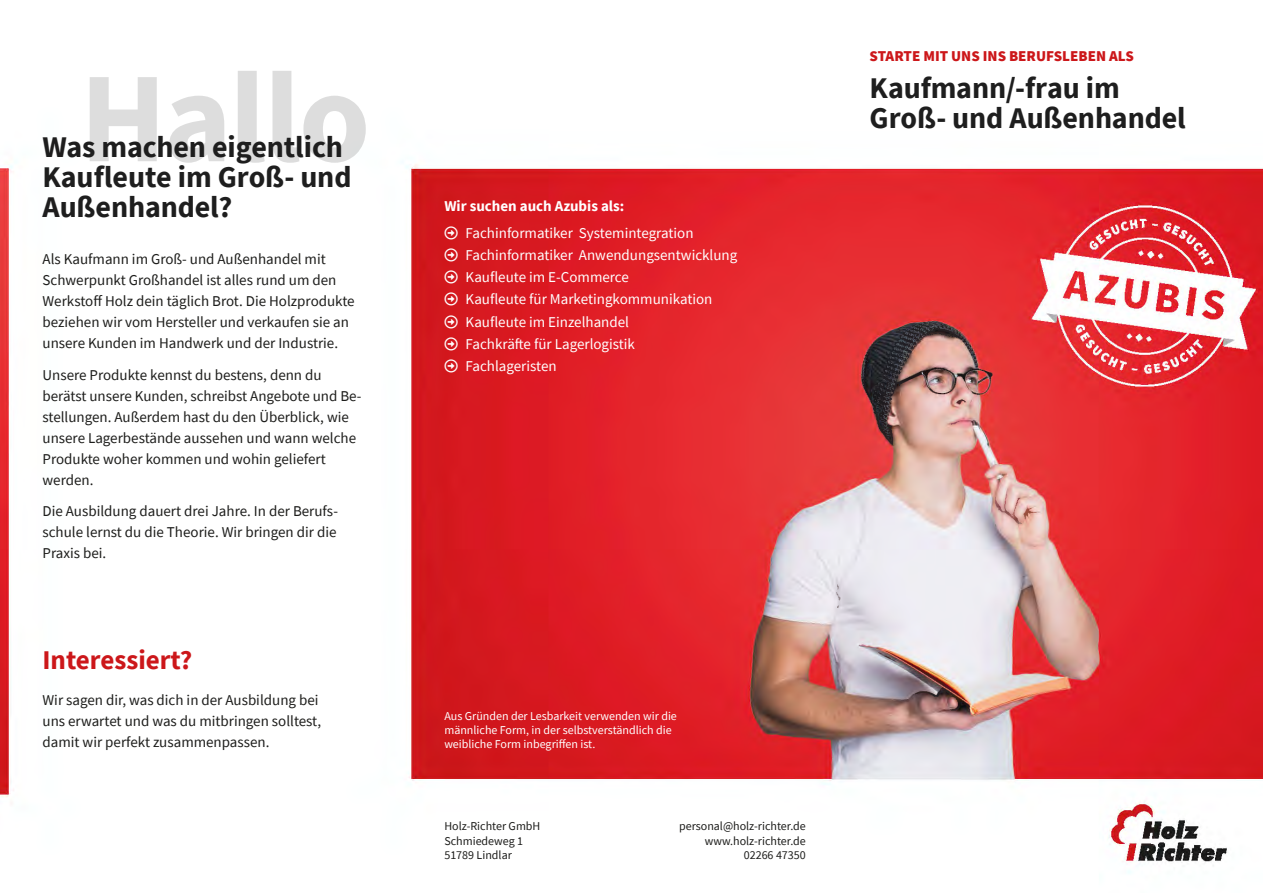
<style>
.page{position:relative;width:1263px;height:893px;background:#fff}
.page>*{position:absolute;margin:0;border:0;box-sizing:border-box;transform-origin:0 0}
.t1{font:700 129px "Source Sans Pro";letter-spacing:-.02em;color:#1e1e1e}
.Seitentitel{font:700 30px/30px "Source Sans Pro";letter-spacing:-.005em;color:#1e1e1e}
.Titelseite{font:700 30px/30px "Source Sans Pro";letter-spacing:-.005em;color:#1e1e1e}
.Dokumentbeschreibung{font:700 27px "Source Sans Pro";color:#cc171a}
.t2{font:15px/21px "Source Sans Pro";color:#1d1d1b}
.t3{font:15px "Source Sans Pro";color:#fff}
.Dokumentbeschreibung-2{font:900 15px "Source Sans Pro";color:#cc171a}
.t4{font:700 15px "Source Sans Pro";color:#fff}
.t5{font:12px/14.4px "Source Sans Pro";color:#fff}
.t6{font:12px/14.4px "Source Sans Pro";color:#1d1d1b}
</style>
<div class="page">
<img style="left:0;top:164px;width:1263px;height:710px">
<svg style="left:445px;top:226px;width:13px;height:13px"></svg>
<svg style="left:445px;top:248px;width:13px;height:13px"></svg>
<svg style="left:445px;top:271px;width:13px;height:13px"></svg>
<svg style="left:445px;top:293px;width:13px;height:13px"></svg>
<svg style="left:445px;top:315px;width:13px;height:13px"></svg>
<svg style="left:445px;top:337px;width:13px;height:13px"></svg>
<svg style="left:445px;top:360px;width:13px;height:13px"></svg>
<h1 class="t1" style="left:80px;top:31px;width:292px">Hallo</h1>
<p class="Seitentitel" style="left:43px;top:192px;width:191px">Außenhandel?</p>
<p class="t2" style="left:43px;top:248px;width:314px">Als Kaufmann im Groß- und Außenhandel mit Schwerpunkt Großhandel ist alles rund um den Werkstoff Holz dein täglich Brot. Die Holzprodukte beziehen wir vom Hersteller und verkaufen sie an unsere Kunden im Handwerk und der Industrie.</p>
<p class="t2" style="left:43px;top:364px;width:320px">Unsere Produkte kennst du bestens, denn du berätst unsere Kunden, schreibst Angebote und Be&shy;stellungen. Außerdem hast du den Überblick, wie unsere Lagerbestände aussehen und wann welche Produkte woher kommen und wohin geliefert werden.</p>
<p class="t2" style="left:43px;top:500px;width:297px;text-align:justify">Die Ausbildung dauert drei Jahre. In der Berufs&shy;schule lernst du die Theorie. Wir bringen dir die Praxis bei.</p>
<p class="Seitentitel" style="left:43px;top:132px;width:310px">Was machen eigentlich<br>Kaufleute im Groß- und</p>
<p class="Dokumentbeschreibung" style="left:43px;top:642px;width:151px">Interessiert?</p>
<p class="t2" style="left:43px;top:689px;width:280px">Wir sagen dir, was dich in der Ausbildung bei uns erwartet und was du mitbringen solltest, damit wir perfekt zusammenpassen.</p>
<p class="t4" style="left:444px;top:196px;width:181px">Wir suchen auch Azubis als:</p>
<p class="t3" style="left:466px;top:223px;width:229px">Fachinformatiker Systemintegration</p>
<p class="t3" style="left:466px;top:245px;width:273px">Fachinformatiker Anwendungsentwicklung</p>
<p class="t3" style="left:466px;top:268px;width:165px">Kaufleute im E-Commerce</p>
<p class="t3" style="left:466px;top:290px;width:248px">Kaufleute für Marketingkommunikation</p>
<p class="t3" style="left:466px;top:312px;width:165px">Kaufleute im Einzelhandel</p>
<p class="t3" style="left:466px;top:334px;width:171px">Fachkräfte für Lagerlogistik</p>
<p class="t3" style="left:466px;top:357px;width:93px">Fachlageristen</p>
<p class="Dokumentbeschreibung-2" style="left:870px;top:45px;width:266px">STARTE MIT UNS INS BERUFSLEBEN ALS</p>
<p class="Titelseite" style="left:870px;top:73px;width:318px">Kaufmann/-frau im<br>Groß- und Außenhandel</p>
<p class="t5" style="left:444px;top:708px;width:234px">Aus Gründen der Lesbarkeit verwenden wir die männliche Form, in der selbstverständlich die weibliche Form inbegriffen ist.</p>
<p class="t6" style="left:444px;top:819px;width:98px">Holz-Richter GmbH<br>Schmiedeweg 1<br>51789 Lindlar</p>
<p class="t6" style="left:679px;top:819px;width:128px;text-align:right">personal@holz-richter.de www.holz-richter.de<br>02266 47350</p>
</div>
